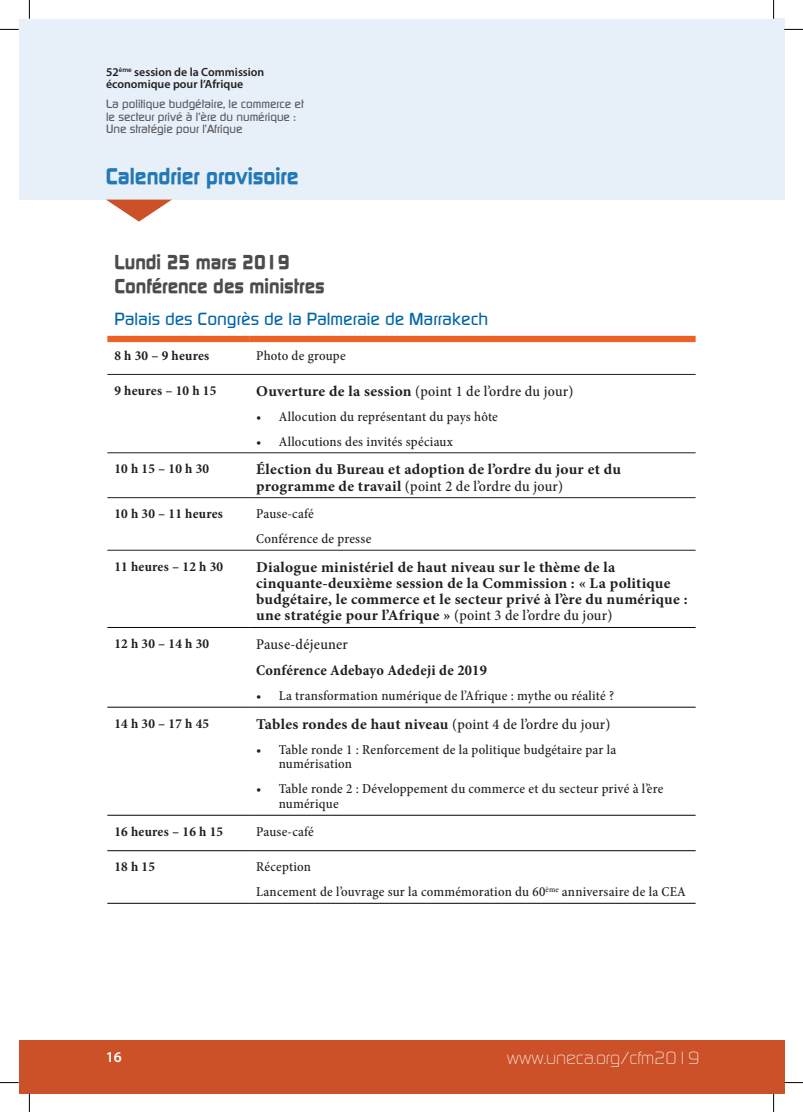
<style>
.page{position:relative;width:803px;height:1112px;background:#fff}
.page>*{position:absolute;margin:0;border:0;box-sizing:border-box;transform-origin:0 0}
.t1{font:700 22.5px "Continuum";color:#2379b6}
.t2{font:700 20px/24px "Continuum";color:#4b4c4d}
.t3{font:500 17.5px "Continuum";color:#0065a7}
.t4{font:300 17.5px "Continuum";color:#fff}
.t5{font:700 15px/16.1px "Minion Pro";letter-spacing:.015em;color:#231f20}
.t6{font:500 condensed 15px "Minion Pro";letter-spacing:.015em;color:#231f20}
.t7{font:700 condensed 15px "Minion Pro";letter-spacing:.015em;color:#231f20}
.t8{font:600 15px "Myriad Pro";color:#fff}
.t9{font:500 condensed 13.75px/24.9px "Minion Pro";letter-spacing:.015em;color:#231f20}
.t10{font:700 condensed 13.75px "Minion Pro";letter-spacing:.015em;color:#231f20}
.t11{font:500 11.88px/12.5px "Continuum";color:#57585a}
.t12{font:600 11.88px/11.2px "Myriad Pro";color:#231f20}
.s1{font-weight:700;font-stretch:normal}
.s2{font-weight:500;font-stretch:condensed}
</style>
<div class="page">
<div style="left:774px;top:19px;width:10px;height:180px;background:#e7eff8"></div>
<div style="left:774px;top:1039px;width:10px;height:53px;background:#cc5128"></div>
<div style="left:19px;top:19px;width:754px;height:180px;background:#e7eff8"></div>
<div style="left:19px;top:1040px;width:754px;height:52px;background:#cc5128"></div>
<svg style="left:106px;top:199px;width:66px;height:22px"></svg>
<hr style="left:107px;top:374px;width:142px;height:1px;background:#231f20">
<hr style="left:249px;top:374px;width:447px;height:1px;background:#231f20">
<hr style="left:107px;top:452px;width:142px;height:1px;background:#231f20">
<hr style="left:249px;top:452px;width:447px;height:1px;background:#231f20">
<hr style="left:107px;top:497px;width:142px;height:1px;background:#231f20">
<hr style="left:249px;top:497px;width:447px;height:1px;background:#231f20">
<hr style="left:107px;top:550px;width:142px;height:1px;background:#231f20">
<hr style="left:249px;top:550px;width:447px;height:1px;background:#231f20">
<hr style="left:107px;top:627px;width:142px;height:1px;background:#040503">
<hr style="left:249px;top:627px;width:447px;height:1px;background:#040503">
<hr style="left:107px;top:706px;width:142px;height:1px;background:#040503">
<hr style="left:249px;top:706px;width:447px;height:1px;background:#040503">
<hr style="left:107px;top:814px;width:142px;height:1px;background:#040503">
<hr style="left:249px;top:814px;width:447px;height:1px;background:#040503">
<hr style="left:107px;top:850px;width:142px;height:1px;background:#040503">
<hr style="left:249px;top:850px;width:447px;height:1px;background:#040503">
<hr style="left:107px;top:902px;width:142px;height:1px;background:#040503">
<hr style="left:249px;top:902px;width:447px;height:1px;background:#040503">
<div style="left:107px;top:336px;width:142px;height:6px;background:#ee6124"></div>
<div style="left:249px;top:336px;width:447px;height:6px;background:#ee6124"></div>
<svg style="left:0;top:29px;width:19px;height:1px"></svg>
<svg style="left:784px;top:29px;width:19px;height:1px"></svg>
<svg style="left:0;top:1082px;width:19px;height:1px"></svg>
<svg style="left:784px;top:1081px;width:19px;height:2px"></svg>
<svg style="left:29px;top:0;width:1px;height:19px"></svg>
<svg style="left:29px;top:1092px;width:1px;height:19px"></svg>
<svg style="left:773px;top:0;width:1px;height:19px"></svg>
<svg style="left:773px;top:1092px;width:1px;height:19px"></svg>
<p class="t12" style="left:106px;top:66px;width:160px">52<sup>ème</sup> session de la Commission économique pour l’Afrique</p>
<p class="t11" style="left:106px;top:97px;width:199px">La politique budgétaire, le commerce et le secteur privé à l’ère du numérique :<br>Une stratégie pour l’Afrique</p>
<h1 class="t1" style="left:106px;top:161px;width:194px">Calendrier provisoire</h1>
<h2 class="t2" style="left:114px;top:249px;width:212px">Lundi 25 mars 2019<br>Conférence des ministres</h2>
<p class="t3" style="left:114px;top:307px;width:375px">Palais des Congrès de la Palmeraie de Marrakech</p>
<p class="t10" style="left:114px;top:345px;width:97px">8 h 30 – 9 heures</p>
<p class="t9" style="left:256px;top:343px;width:91px">Photo de groupe</p>
<p class="t10" style="left:114px;top:381px;width:103px">9 heures – 10 h 15</p>
<p class="t6" style="left:256px;top:381px;width:319px"><span class="s1">Ouverture de la session</span> (point 1 de l’ordre du jour)</p>
<p class="t9" style="left:256px;top:404px;width:243px">• Allocution du représentant du pays hôte</p>
<p class="t9" style="left:256px;top:429px;width:198px">• Allocutions des invités spéciaux</p>
<p class="t10" style="left:114px;top:459px;width:96px">10 h 15 – 10 h 30</p>
<p class="t5" style="left:256px;top:461px;width:366px">Élection du Bureau et adoption de l’ordre du jour et du programme de travail <span class="s2">(point 2 de l’ordre du jour)</span></p>
<p class="t10" style="left:114px;top:504px;width:110px">10 h 30 – 11 heures</p>
<p class="t9" style="left:256px;top:501px;width:117px">Pause-café<br>Conférence de presse</p>
<p class="t10" style="left:114px;top:557px;width:110px">11 heures – 12 h 30</p>
<p class="t5" style="left:256px;top:558px;width:433px">Dialogue ministériel de haut niveau sur le thème de la cinquante-deuxième session de la Commission : « La politique budgétaire, le commerce et le secteur privé à l’ère du numérique : une stratégie pour l’Afrique » <span class="s2">(point 3 de l’ordre du jour)</span></p>
<p class="t10" style="left:114px;top:634px;width:96px">12 h 30 – 14 h 30</p>
<p class="t6" style="left:256px;top:634px;width:93px">Pause-déjeuner</p>
<p class="t7" style="left:256px;top:660px;width:232px">Conférence Adebayo Adedeji de 2019</p>
<p class="t9" style="left:256px;top:683px;width:359px">• La transformation numérique de l’Afrique : mythe ou réalité ?</p>
<p class="t10" style="left:114px;top:713px;width:96px">14 h 30 – 17 h 45</p>
<p class="t5" style="left:256px;top:715px;width:356px">Tables rondes de haut niveau <span class="s2">(point 4 de l’ordre du jour)</span></p>
<p class="t9" style="left:279px;top:741px;width:339px;line-height:14.9px;text-indent:-23px">• Table ronde 1 : Renforcement de la politique budgétaire par la numérisation</p>
<p class="t9" style="left:279px;top:781px;width:386px;line-height:14.9px;text-indent:-23px">• Table ronde 2 : Développement du commerce et du secteur privé à l’ère numérique</p>
<p class="t10" style="left:114px;top:821px;width:110px">16 heures – 16 h 15</p>
<p class="t9" style="left:256px;top:819px;width:59px">Pause-café</p>
<p class="t10" style="left:114px;top:857px;width:42px">18 h 15</p>
<p class="t9" style="left:256px;top:854px;width:431px">Réception<br>Lancement de l’ouvrage sur la commémoration du 60<sup>ème</sup> anniversaire de la CEA</p>
<p class="t8" style="left:106px;top:1047px;width:18px">16</p>
<p class="t4" style="left:507px;top:1046px;width:194px">www.uneca.org/cfm2019</p>
</div>
